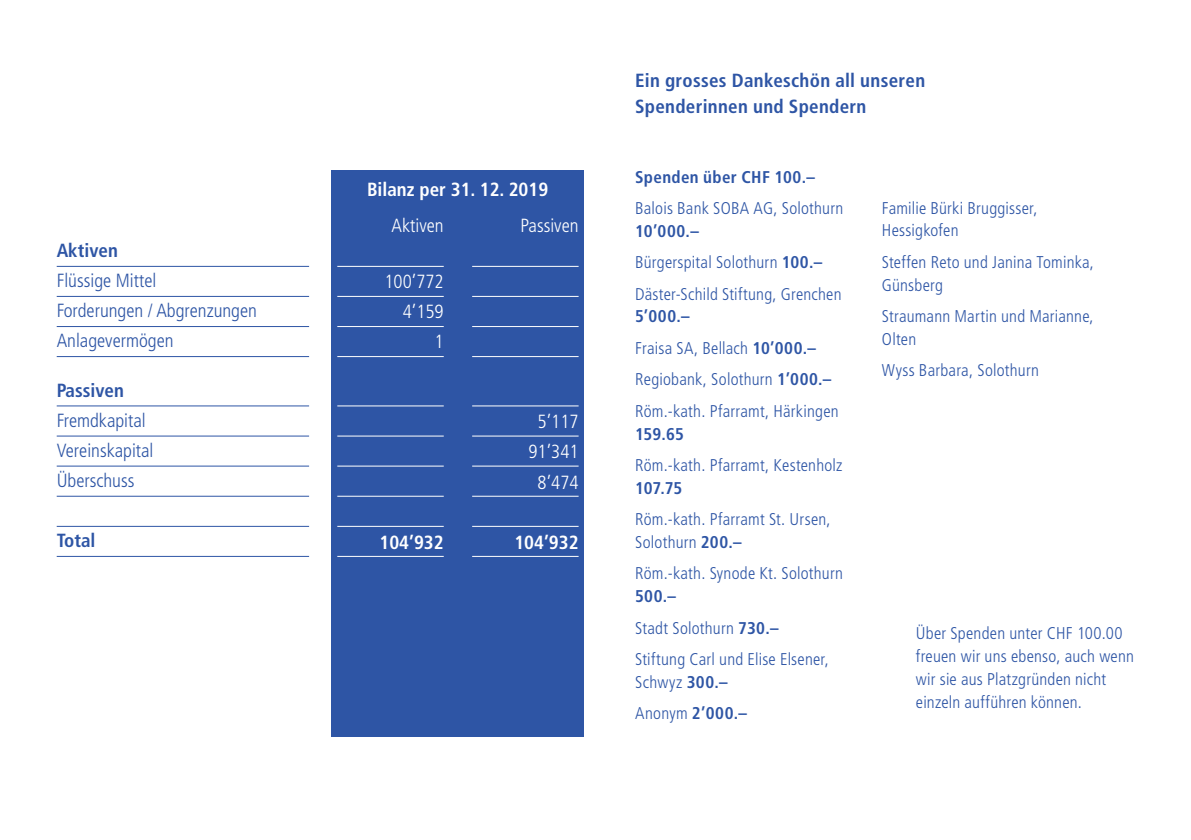
<style>
.page{position:relative;width:1191px;height:840px;background:#fff}
.page>*{position:absolute;margin:0;border:0;box-sizing:border-box;transform-origin:0 0}
.t1{font:300 condensed 19px/30px "Frutiger";color:#2e55a5}
.t2{font:700 condensed 19px/26px "Frutiger";letter-spacing:.015em;color:#2e55a5}
.t3{font:300 condensed 19px/30px "Frutiger";color:#fff;text-align:center}
.t4{font:700 condensed 19px "Frutiger";color:#fff}
.t5{font:300 condensed 17px/31.4px "Frutiger";letter-spacing:.01em;color:#2e55a5}
.t6{font:700 condensed 17px "Frutiger";letter-spacing:.02em;color:#2e55a5}
.s1{font-weight:700}
</style>
<div class="page">
<div style="left:332px;top:170px;width:252px;height:566px;background:#2e55a5"></div>
<hr style="left:57px;top:326px;width:252px;height:1px;background:#2e55a5">
<hr style="left:57px;top:296px;width:252px;height:1px;background:#2e55a5">
<hr style="left:57px;top:356px;width:252px;height:1px;background:#2e55a5">
<hr style="left:57px;top:266px;width:252px;height:1px;background:#2e55a5">
<hr style="left:57px;top:405px;width:252px;height:1px;background:#2e55a5">
<hr style="left:57px;top:495px;width:252px;height:1px;background:#2e55a5">
<hr style="left:57px;top:465px;width:252px;height:1px;background:#2e55a5">
<hr style="left:57px;top:525px;width:252px;height:1px;background:#2e55a5">
<hr style="left:57px;top:435px;width:252px;height:1px;background:#2e55a5">
<hr style="left:57px;top:555px;width:252px;height:1px;background:#2e55a5">
<hr style="left:337px;top:326px;width:107px;height:1px;background:#fff">
<hr style="left:337px;top:296px;width:107px;height:1px;background:#fff">
<hr style="left:337px;top:356px;width:107px;height:1px;background:#fff">
<hr style="left:337px;top:266px;width:107px;height:1px;background:#fff">
<hr style="left:472px;top:326px;width:106px;height:1px;background:#fff">
<hr style="left:472px;top:296px;width:106px;height:1px;background:#fff">
<hr style="left:472px;top:356px;width:106px;height:1px;background:#fff">
<hr style="left:472px;top:266px;width:106px;height:1px;background:#fff">
<hr style="left:472px;top:405px;width:106px;height:1px;background:#fff">
<hr style="left:472px;top:495px;width:106px;height:1px;background:#fff">
<hr style="left:472px;top:465px;width:106px;height:1px;background:#fff">
<hr style="left:472px;top:525px;width:106px;height:1px;background:#fff">
<hr style="left:472px;top:435px;width:106px;height:1px;background:#fff">
<hr style="left:337px;top:405px;width:107px;height:1px;background:#fff">
<hr style="left:337px;top:495px;width:107px;height:1px;background:#fff">
<hr style="left:337px;top:465px;width:107px;height:1px;background:#fff">
<hr style="left:337px;top:525px;width:107px;height:1px;background:#fff">
<hr style="left:337px;top:435px;width:107px;height:1px;background:#fff">
<hr style="left:472px;top:555px;width:106px;height:1px;background:#fff">
<hr style="left:337px;top:555px;width:107px;height:1px;background:#fff">
<p class="t2" style="left:57px;top:237px;width:63px">Aktiven</p>
<p class="t1" style="left:57px;top:265px;width:202px">Flüssige Mittel<br>Forderungen / Abgrenzungen<br>Anlagevermögen</p>
<p class="t2" style="left:57px;top:377px;width:69px">Passiven</p>
<p class="t1" style="left:57px;top:405px;width:98px">Fremdkapital<br>Vereinskapital<br>Überschuss</p>
<p class="t2" style="left:57px;top:527px;width:40px">Total</p>
<p class="t4" style="left:367px;top:178px;width:183px">Bilanz per 31. 12. 2019</p>
<p class="t3" style="left:520px;top:211px;width:60px">Passiven</p>
<p class="t3" style="left:391px;top:211px;width:54px">Aktiven</p>
<p class="t3" style="left:384px;top:267px;width:61px;text-align:right">100’772<br>4’159<br>1</p>
<p class="t4" style="left:379px;top:530px;width:66px">104’932</p>
<p class="t3" style="left:528px;top:407px;width:52px">5’117<br>91’341<br>8’474</p>
<p class="t4" style="left:514px;top:530px;width:66px">104’932</p>
<p class="t2" style="left:635px;top:67px;width:291px">Ein grosses Dankeschön all unseren<br>Spenderinnen und Spendern</p>
<p class="t6" style="left:635px;top:166px;width:181px">Spenden über CHF 100.–</p>
<p class="t5" style="left:635px;top:192px;width:210px">Balois Bank SOBA AG, Solothurn</p>
<p class="t5" style="left:635px;top:215px;width:208px"><span class="s1">10’000.–<br></span>Bürgerspital Solothurn <span class="s1">100.–<br></span>Däster-Schild Stiftung, Grenchen</p>
<p class="t5" style="left:635px;top:301px;width:205px"><span class="s1">5’000.–<br></span>Fraisa SA, Bellach <span class="s1">10’000.–<br></span>Regiobank, Solothurn <span class="s1">1’000.–<br></span>Röm.-kath. Pfarramt, Härkingen</p>
<p class="t6" style="left:635px;top:423px;width:50px">159.65</p>
<p class="t5" style="left:635px;top:449px;width:209px">Röm.-kath. Pfarramt, Kestenholz</p>
<p class="t6" style="left:635px;top:477px;width:49px">107.75</p>
<p class="t5" style="left:635px;top:508px;width:197px;line-height:22.8px">Röm.-kath. Pfarramt St. Ursen,<br>Solothurn <span class="s1">200.–</span></p>
<p class="t5" style="left:635px;top:557px;width:209px">Röm.-kath. Synode Kt. Solothurn</p>
<p class="t5" style="left:635px;top:580px;width:195px"><span class="s1">500.–<br></span>Stadt Solothurn <span class="s1">730.–<br></span>Stiftung Carl und Elise Elsener,</p>
<p class="t5" style="left:635px;top:666px;width:113px">Schwyz <span class="s1">300.–<br></span>Anonym <span class="s1">2’000.–</span></p>
<p class="t5" style="left:882px;top:196px;width:157px;line-height:22.8px">Familie Bürki Bruggisser,<br>Hessigkofen</p>
<p class="t5" style="left:882px;top:250px;width:214px;line-height:22.8px">Steffen Reto und Janina Tominka,<br>Günsberg</p>
<p class="t5" style="left:882px;top:305px;width:213px;line-height:22.8px">Straumann Martin und Marianne,<br>Olten</p>
<p class="t5" style="left:882px;top:355px;width:158px">Wyss Barbara, Solothurn</p>
<p class="t5" style="left:916px;top:621px;width:219px;line-height:22.8px">Über Spenden unter CHF 100.00 freuen wir uns ebenso, auch wenn wir sie aus Platzgründen nicht einzeln aufführen können.</p>
</div>
